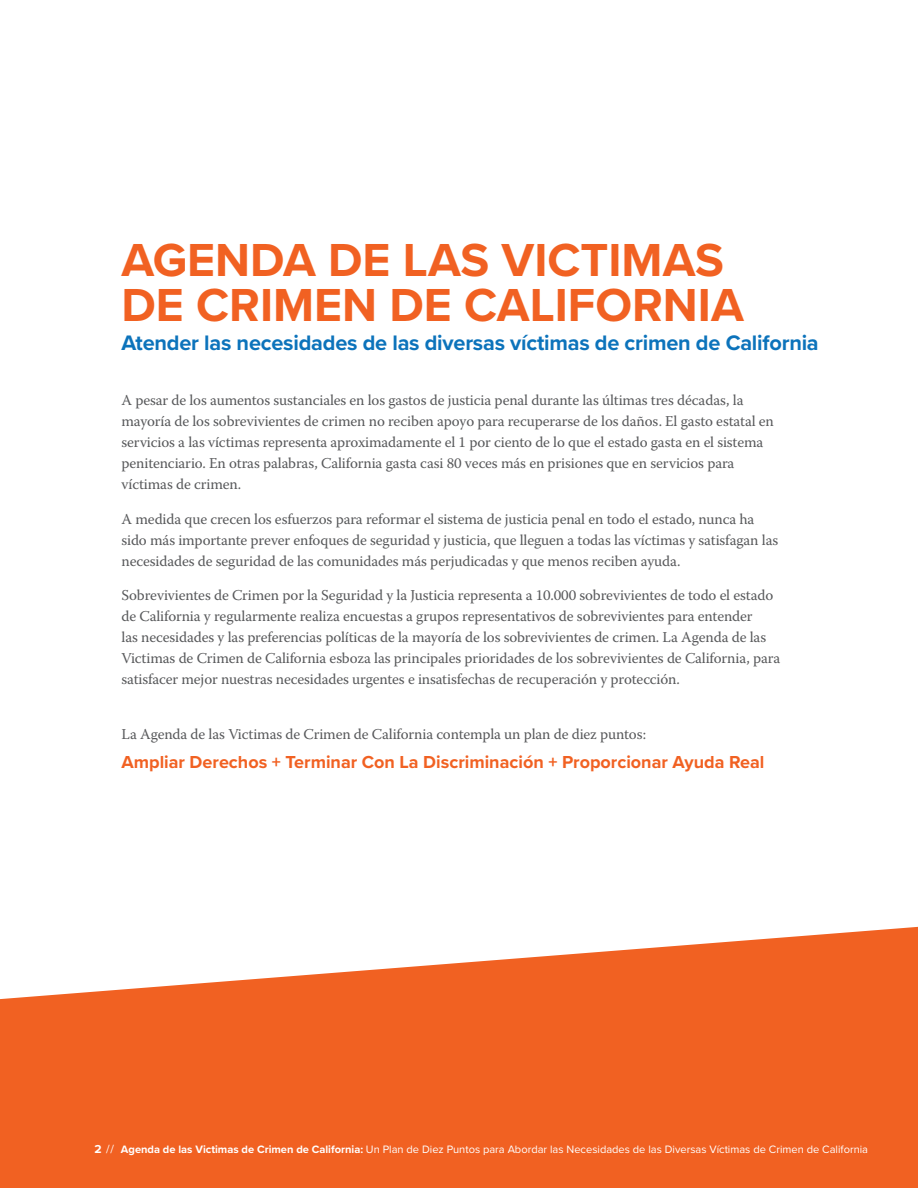
<style>
.page{position:relative;width:918px;height:1188px;background:#fff}
.page>*{position:absolute;margin:0;border:0;box-sizing:border-box;transform-origin:0 0}
.t1{font:700 48px/45px "Proxima Nova";color:#f16122}
.t2{font:700 21.75px "Proxima Nova";letter-spacing:-.01em;color:#0c73bb}
.t3{font:700 18px "Proxima Nova";color:#f16122}
.t4{font:15px/21px "Warnock Pro";letter-spacing:-.01em;color:#58595b}
.t5{font:11.1px "Proxima Nova";color:#fff}
.s1{font-weight:700;font-size:12px}
.s2{font-size:12px}
.s3{font-weight:700}
</style>
<div class="page">
<svg style="left:0;top:926px;width:918px;height:262px;background:#f27741"></svg>
<h1 class="t1" style="left:122px;top:236px;width:624px">AGENDA DE LAS VICTIMAS<br>DE CRIMEN DE CALIFORNIA</h1>
<h2 class="t2" style="left:122px;top:327px;width:699px">Atender las necesidades de las diversas víctimas de crimen de California</h2>
<p class="t4" style="left:122px;top:389px;width:654px">A pesar de los aumentos sustanciales en los gastos de justicia penal durante las últimas tres décadas, la mayoría de los sobrevivientes de crimen no reciben apoyo para recuperarse de los daños. El gasto estatal en servicios a las víctimas representa aproximadamente el 1 por ciento de lo que el estado gasta en el sistema penitenciario. En otras palabras, California gasta casi 80 veces más en prisiones que en servicios para víctimas de crimen.</p>
<p class="t4" style="left:122px;top:508px;width:658px">A medida que crecen los esfuerzos para reformar el sistema de justicia penal en todo el estado, nunca ha sido más importante prever enfoques de seguridad y justicia, que lleguen a todas las víctimas y satisfagan las necesidades de seguridad de las comunidades más perjudicadas y que menos reciben ayuda.</p>
<p class="t4" style="left:122px;top:584px;width:660px">Sobrevivientes de Crimen por la Seguridad y la Justicia representa a 10.000 sobrevivientes de todo el estado de California y regularmente realiza encuestas a grupos representativos de sobrevivientes para entender<br>las necesidades y las preferencias políticas de la mayoría de los sobrevivientes de crimen. La Agenda de las Victimas de Crimen de California esboza las principales prioridades de los sobrevivientes de California, para satisfacer mejor nuestras necesidades urgentes e insatisfechas de recuperación y protección.</p>
<p class="t4" style="left:122px;top:723px;width:526px">La Agenda de las Victimas de Crimen de California contempla un plan de diez puntos:</p>
<p class="t3" style="left:122px;top:749px;width:644px">Ampliar Derechos + Terminar Con La Discriminación + Proporcionar Ayuda Real</p>
<p class="t5" style="left:94px;top:1141px;width:775px"><span class="s1">2</span> <span class="s2">//</span> <span class="s3">Agenda de las Victimas de Crimen de California:</span> Un Plan de Diez Puntos para Abordar las Necesidades de las Diversas Víctimas de Crimen de California</p>
</div>
